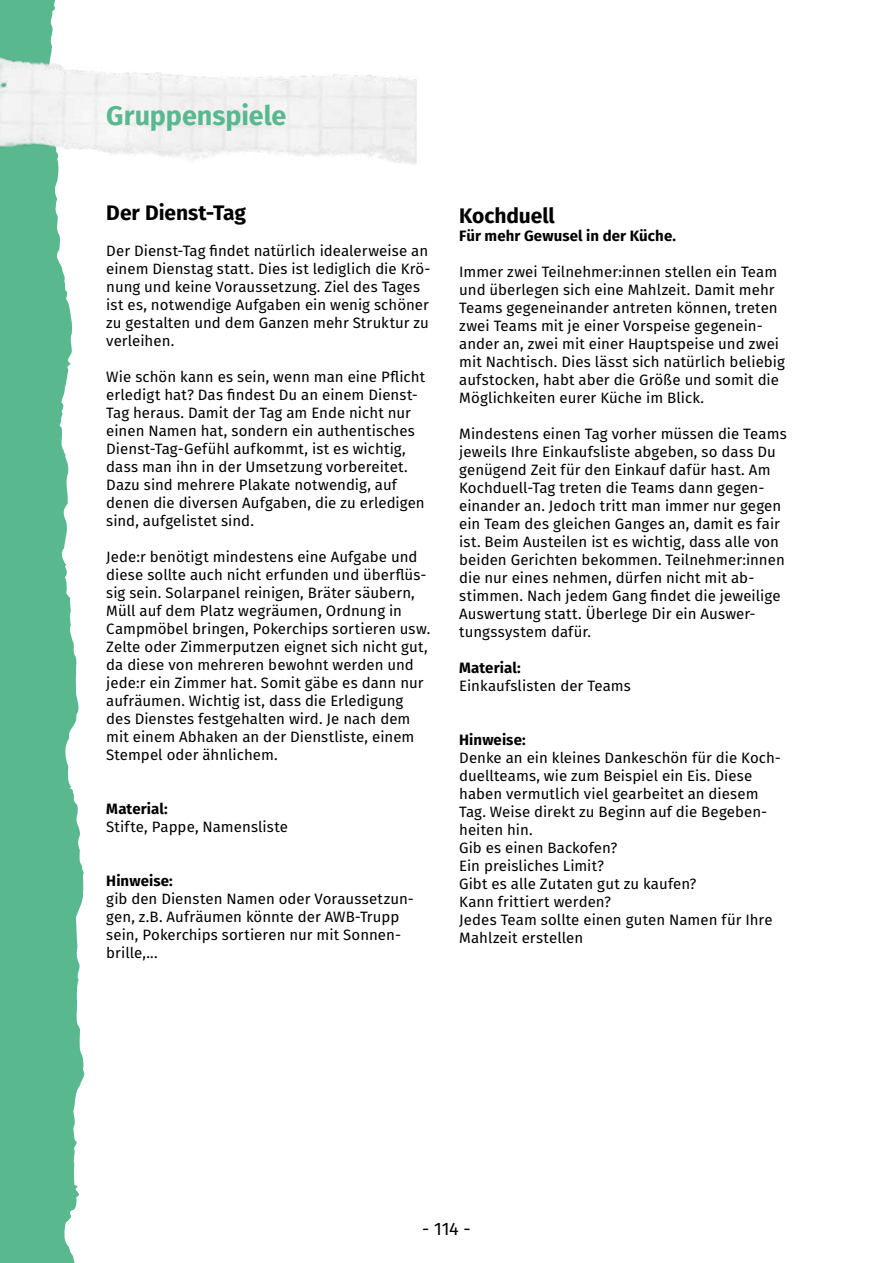
<style>
.page{position:relative;width:893px;height:1263px;background:#fff}
.page>*{position:absolute;margin:0;border:0;box-sizing:border-box;transform-origin:0 0}
.t1{font:700 27px "Fira Sans";color:#5ab88f}
.t2{font:700 21px "Fira Sans";color:#000}
.t3{font:18px "Fira Sans";color:#000}
.t4{font:15px/18px "Fira Sans";color:#000}
.t5{font:700 15px "Fira Sans";letter-spacing:.005em;color:#000}
</style>
<div class="page">
<svg style="left:0;top:0;width:85px;height:1263px;fill:#5ab88f"></svg>
<img style="left:0;top:29px;width:417px;height:171px">
<h1 class="t1" style="left:106px;top:93px;width:182px">Gruppenspiele</h1>
<h2 class="t2" style="left:106px;top:194px;width:141px">Der Dienst-Tag</h2>
<p class="t4" style="left:106px;top:241px;width:326px">Der Dienst-Tag findet natürlich idealerweise an einem Dienstag statt. Dies ist lediglich die Krö&shy;nung und keine Voraussetzung. Ziel des Tages ist es, notwendige Aufgaben ein wenig schöner zu gestalten und dem Ganzen mehr Struktur zu verleihen.</p>
<p class="t4" style="left:106px;top:367px;width:320px">Wie schön kann es sein, wenn man eine Pflicht erledigt hat? Das findest Du an einem Dienst-Tag heraus. Damit der Tag am Ende nicht nur einen Namen hat, sondern ein authentisches Dienst-Tag-Gefühl aufkommt, ist es wichtig, dass man ihn in der Umsetzung vorbereitet.<br>Dazu sind mehrere Plakate notwendig, auf denen die diversen Aufgaben, die zu erledigen sind, aufgelistet sind.</p>
<p class="t4" style="left:106px;top:547px;width:325px">Jede:r benötigt mindestens eine Aufgabe und diese sollte auch nicht erfunden und überflüs&shy;sig sein. Solarpanel reinigen, Bräter säubern, Müll auf dem Platz wegräumen, Ordnung in Campmöbel bringen, Pokerchips sortieren usw.<br>Zelte oder Zimmerputzen eignet sich nicht gut, da diese von mehreren bewohnt werden und jede:r ein Zimmer hat. Somit gäbe es dann nur aufräumen. Wichtig ist, dass die Erledigung des Dienstes festgehalten wird. Je nach dem mit einem Abhaken an der Dienstliste, einem Stempel oder ähnlichem.</p>
<p class="t5" style="left:106px;top:796px;width:63px">Material:</p>
<p class="t4" style="left:106px;top:817px;width:183px">Stifte, Pappe, Namensliste</p>
<p class="t5" style="left:106px;top:868px;width:68px">Hinweise:</p>
<p class="t4" style="left:106px;top:889px;width:309px">gib den Diensten Namen oder Voraussetzun&shy;gen, z.B. Aufräumen könnte der AWB-Trupp sein, Pokerchips sortieren nur mit Sonnen&shy;brille,...</p>
<h2 class="t2" style="left:459px;top:198px;width:97px">Kochduell</h2>
<p class="t5" style="left:459px;top:223px;width:218px">Für mehr Gewusel in der Küche.</p>
<p class="t4" style="left:459px;top:262px;width:327px">Immer zwei Teilnehmer:innen stellen ein Team und überlegen sich eine Mahlzeit. Damit mehr Teams gegeneinander antreten können, treten zwei Teams mit je einer Vorspeise gegenein&shy;ander an, zwei mit einer Hauptspeise und zwei mit Nachtisch. Dies lässt sich natürlich beliebig aufstocken, habt aber die Größe und somit die Möglichkeiten eurer Küche im Blick.</p>
<p class="t4" style="left:459px;top:424px;width:329px">Mindestens einen Tag vorher müssen die Teams jeweils Ihre Einkaufsliste abgeben, so dass Du genügend Zeit für den Einkauf dafür hast. Am Kochduell-Tag treten die Teams dann gegen&shy;einander an. Jedoch tritt man immer nur gegen ein Team des gleichen Ganges an, damit es fair ist. Beim Austeilen ist es wichtig, dass alle von beiden Gerichten bekommen. Teilnehmer:innen die nur eines nehmen, dürfen nicht mit ab&shy;stimmen. Nach jedem Gang findet die jeweilige Auswertung statt. Überlege Dir ein Auswer&shy;tungssystem dafür.</p>
<p class="t5" style="left:459px;top:655px;width:63px">Material:</p>
<p class="t4" style="left:459px;top:676px;width:173px">Einkaufslisten der Teams</p>
<p class="t5" style="left:459px;top:727px;width:68px">Hinweise:</p>
<p class="t4" style="left:459px;top:748px;width:323px">Denke an ein kleines Dankeschön für die Koch&shy;duellteams, wie zum Beispiel ein Eis. Diese haben vermutlich viel gearbeitet an diesem<br>Tag. Weise direkt zu Beginn auf die Begeben&shy;heiten hin.<br>Gib es einen Backofen?<br>Ein preisliches Limit?<br>Gibt es alle Zutaten gut zu kaufen?<br>Kann frittiert werden?<br>Jedes Team sollte einen guten Namen für Ihre<br>Mahlzeit erstellen</p>
<p class="t3" style="left:422px;top:1215px;width:50px">- 114 -</p>
</div>
